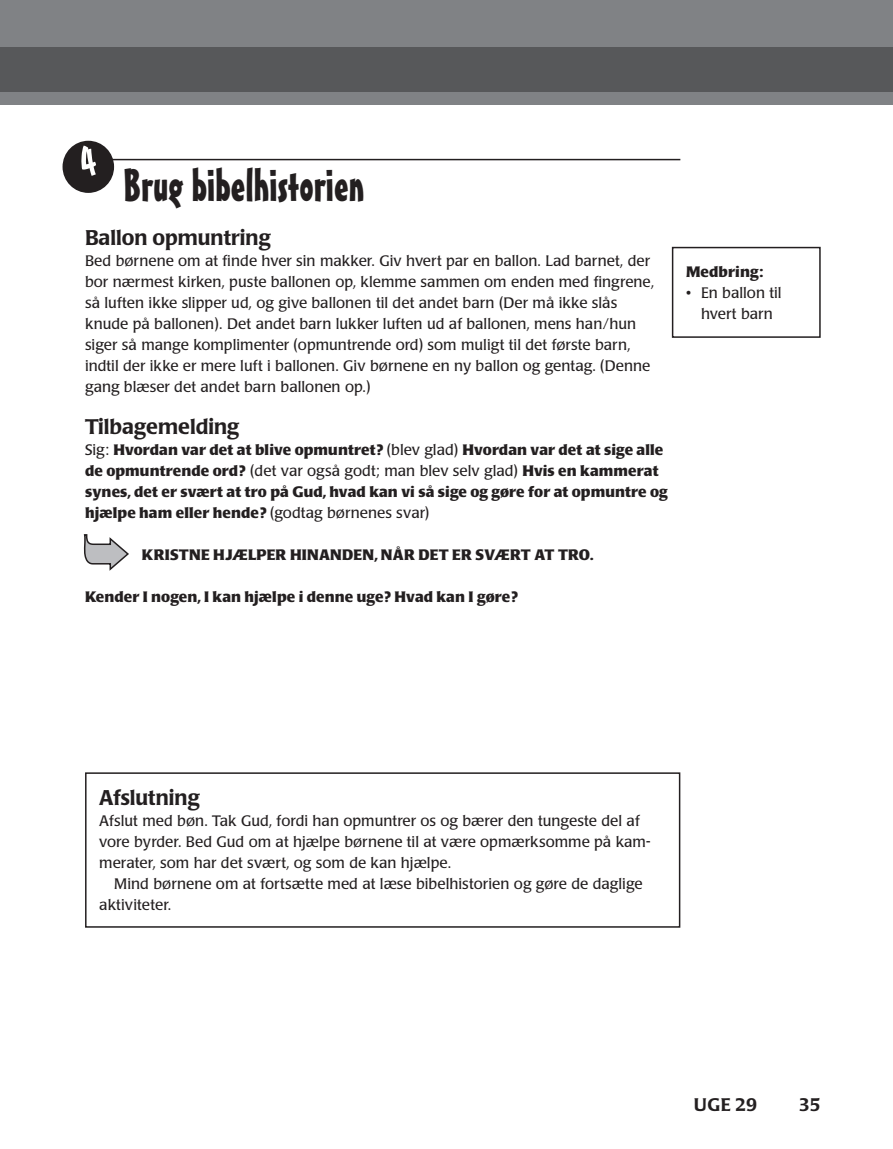
<style>
.page{position:relative;width:893px;height:1149px;background:#fff}
.page>*{position:absolute;margin:0;border:0;box-sizing:border-box;transform-origin:0 0}
.t1{font:45px "Mister Earl BT";color:#231f20}
.t2{font:500 21px "Poppl Laudatio";color:#231f20}
.t3{font:500 18px "Poppl Laudatio";letter-spacing:.01em;color:#231f20}
.t4{font:15px/21px "Poppl Laudatio";color:#231f20}
.t5{font:700 15px/21px "Poppl Laudatio";letter-spacing:.005em;color:#231f20}
.s1{font-weight:400}
</style>
<div class="page">
<div style="left:0;top:0;width:893px;height:104px;background:#808285"></div>
<div style="left:0;top:47px;width:893px;height:44px;background:#57585a"></div>
<div style="left:672px;top:247px;width:149px;height:91px;border:2px solid #231f20"></div>
<div style="left:63px;top:141px;width:51px;height:52px;background:#231f20;border-radius:50%"></div>
<hr style="left:106px;top:159px;width:574px;height:1px;background:#231f20">
<svg style="left:83px;top:534px;width:46px;height:37px"></svg>
<div style="left:85px;top:772px;width:595px;height:155px;border:2px solid #231f20"></div>
<h1 class="t1" style="left:123px;top:168px;width:243px">Brug bibelhistorien</h1>
<h2 class="t2" style="left:85px;top:229px;width:187px">Ballon opmuntring</h2>
<p class="t4" style="left:85px;top:252px;width:571px">Bed børnene om at finde hver sin makker. Giv hvert par en ballon. Lad barnet, der bor nærmest kirken, puste ballonen op, klemme sammen om enden med fingrene, så luften ikke slipper ud, og give ballonen til det andet barn (Der må ikke slås knude på ballonen). Det andet barn lukker luften ud af ballonen, mens han/hun siger så mange komplimenter (opmuntrende ord) som muligt til det første barn, indtil der ikke er mere luft i ballonen. Giv børnene en ny ballon og gentag. (Denne gang blæser det andet barn ballonen op.)</p>
<h2 class="t2" style="left:85px;top:418px;width:156px">Tilbagemelding</h2>
<p class="t5" style="left:85px;top:440px;width:584px"><span class="s1">Sig:</span> Hvordan var det at blive opmuntret? <span class="s1">(blev glad)</span> Hvordan var det at sige alle de opmuntrende ord? <span class="s1">(det var også godt; man blev selv glad)</span> Hvis en kammerat synes, det er svært at tro på Gud, hvad kan vi så sige og gøre for at opmuntre og hjælpe ham eller hende? <span class="s1">(godtag børnenes svar)</span></p>
<p class="t5" style="left:142px;top:545px;width:453px">KRISTNE HJÆLPER HINANDEN, NÅR DET ER SVÆRT AT TRO.</p>
<p class="t5" style="left:85px;top:587px;width:434px">Kender I nogen, I kan hjælpe i denne uge? Hvad kan I gøre?</p>
<p class="t5" style="left:686px;top:262px;width:79px">Medbring:</p>
<p class="t4" style="left:686px;top:284px;width:97px;text-align:center">• En ballon til hvert barn</p>
<h2 class="t2" style="left:99px;top:789px;width:102px">Afslutning</h2>
<p class="t4" style="left:99px;top:811px;width:553px">Afslut med bøn. Tak Gud, fordi han opmuntrer os og bærer den tungeste del af vore byrder. Bed Gud om at hjælpe børnene til at være opmærksomme på kam&shy;merater, som har det svært, og som de kan hjælpe.</p>
<p class="t4" style="left:99px;top:874px;width:545px;text-indent:15px">Mind børnene om at fortsætte med at læse bibelhistorien og gøre de daglige aktiviteter.</p>
<p class="t3" style="left:694px;top:1097px;width:64px">UGE 29</p>
<p class="t3" style="left:799px;top:1097px;width:23px">35</p>
</div>
